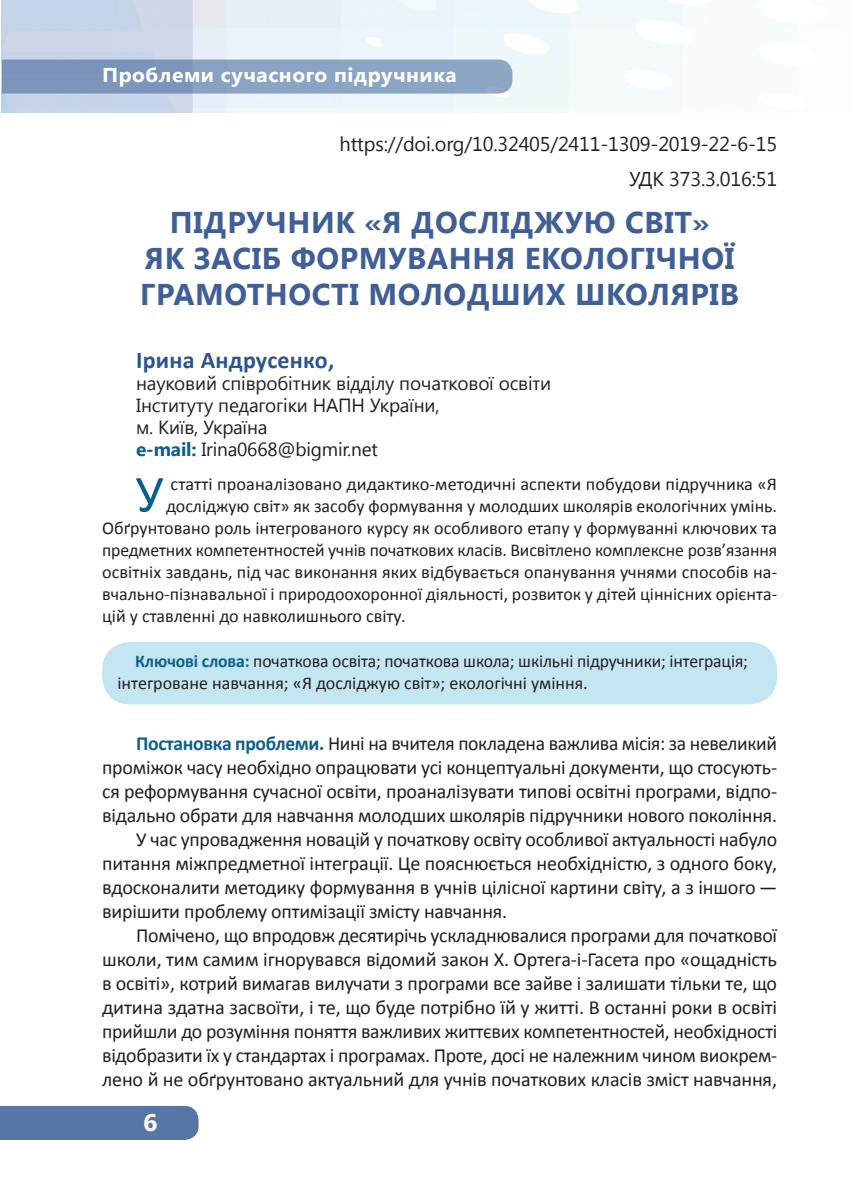
<style>
.page{position:relative;width:851px;height:1191px;background:#fff}
.page>*{position:absolute;margin:0;border:0;box-sizing:border-box;transform-origin:0 0}
.F-letter{font:52.6px "Calibri";color:#0d5f8c}
.t1{font:700 30px/36px "Segoe UI";letter-spacing:.02em;color:#415f97;text-align:center}
.Author{font:700 24px "Calibri";letter-spacing:.01em;color:#2c548f}
.t2{font:700 24px "Segoe UI";color:#fff;scale:1.05 1}
.Main{font:20px/24px "Calibri";letter-spacing:-.01em;color:#231f20;text-align:justify}
.DOI_УДК{font:20px "Segoe UI";letter-spacing:-.01em;color:#231f20}
.t3{font:700 20px "Segoe UI";letter-spacing:.025em;color:#fff;scale:1.05 1}
.About_A{font:19px/22px "Segoe UI";letter-spacing:-.01em;color:#231f20}
.F-letter-2{font:18px/22px "Calibri";color:#231f20}
.s1{font-weight:700;color:#0d5f8c}
</style>
<div class="page">
<svg style="left:2px;top:60px;width:510px;height:34px;background:#869fc1"></svg>
<div style="left:0;top:1106px;width:198px;height:34px;background:#5676a5"></div>
<div style="left:102px;top:642px;width:675px;height:62px;background:#c4e6f2;border-radius:28px"></div>
<p class="t3" style="left:102px;top:61px;width:339px">Проблеми сучасного підручника</p>
<p class="DOI_УДК" style="left:339px;top:130px;width:439px">https://doi.org/10.32405/2411-1309-2019-22-6-15</p>
<p class="DOI_УДК" style="left:629px;top:165px;width:149px">УДК 373.3.016:51</p>
<p class="t1" style="left:140px;top:203px;width:600px">ПІДРУЧНИК «Я ДОСЛІДЖУЮ СВІТ»<br>ЯК ЗАСІБ ФОРМУВАННЯ ЕКОЛОГІЧНОЇ<br>ГРАМОТНОСТІ МОЛОДШИХ ШКОЛЯРІВ</p>
<p class="Author" style="left:136px;top:345px;width:200px">Ірина Андрусенко,</p>
<p class="About_A" style="left:136px;top:372px;width:416px">науковий співробітник відділу початкової освіти Інституту педагогіки НАПН України,<br>м. Київ, Україна<br><span class="s1">e-mail:</span> Irina0668@bigmir.net</p>
<p class="F-letter" style="left:136px;top:461px;width:29px">У</p>
<p class="F-letter-2" style="left:170px;top:473px;width:608px">статті проаналізовано дидактико-методичні аспекти побудови підручника «Я</p>
<p class="F-letter-2" style="left:166px;top:495px;width:612px">досліджую світ» як засобу формування у молодших школярів екологічних умінь.</p>
<p class="F-letter-2" style="left:102px;top:517px;width:676px">Обґрунтовано роль інтегрованого курсу як особливого етапу у формуванні ключових та</p>
<p class="F-letter-2" style="left:102px;top:539px;width:676px">предметних компетентностей учнів початкових класів. Висвітлено комплексне розв’язання</p>
<p class="F-letter-2" style="left:102px;top:561px;width:676px">освітніх завдань, під час виконання яких відбувається опанування учнями способів на-</p>
<p class="F-letter-2" style="left:102px;top:583px;width:676px">вчально-пізнавальної і природоохоронної діяльності, розвиток у дітей ціннісних орієнта-</p>
<p class="F-letter-2" style="left:102px;top:605px;width:305px">цій у ставленні до навколишнього світу.</p>
<p class="F-letter-2" style="left:117px;top:650px;width:632px;text-indent:18px"><span class="s1">Ключові слова:</span> початкова освіта; початкова школа; шкільні підручники; інтеграція; інтегроване навчання; «Я досліджую світ»; екологічні уміння.</p>
<p class="Main" style="left:102px;top:731px;width:676px;text-indent:34px"><span class="s1">Постановка проблеми.</span> Нині на вчителя покладена важлива місія: за невеликий проміжок часу необхідно опрацювати усі концептуальні документи, що стосують&shy;ся реформування сучасної освіти, проаналізувати типові освітні програми, відпо&shy;відально обрати для навчання молодших школярів підручники нового покоління.</p>
<p class="Main" style="left:102px;top:827px;width:676px;text-indent:34px">У час упровадження новацій у початкову освіту особливої актуальності набуло питання міжпредметної інтеграції. Це пояснюється необхідністю, з одного боку, вдосконалити методику формування в учнів цілісної картини світу, а з іншого — вирішити проблему оптимізації змісту навчання.</p>
<p class="Main" style="left:102px;top:923px;width:676px;text-indent:34px">Помічено, що впродовж десятирічь ускладнювалися програми для початкової школи, тим самим ігнорувався відомий закон Х. Ортега-і-Гасета про «ощадність в освіті», котрий вимагав вилучати з програми все зайве і залишати тільки те, що дитина здатна засвоїти, і те, що буде потрібно їй у житті. В останні роки в освіті прийшли до розуміння поняття важливих життєвих компетентностей, необхідності відобразити їх у стандартах і програмах. Проте, досі не належним чином виокрем&shy;лено й не обґрунтовано актуальний для учнів початкових класів зміст навчання,</p>
<p class="t2" style="left:143px;top:1105px;width:15px">6</p>
</div>
